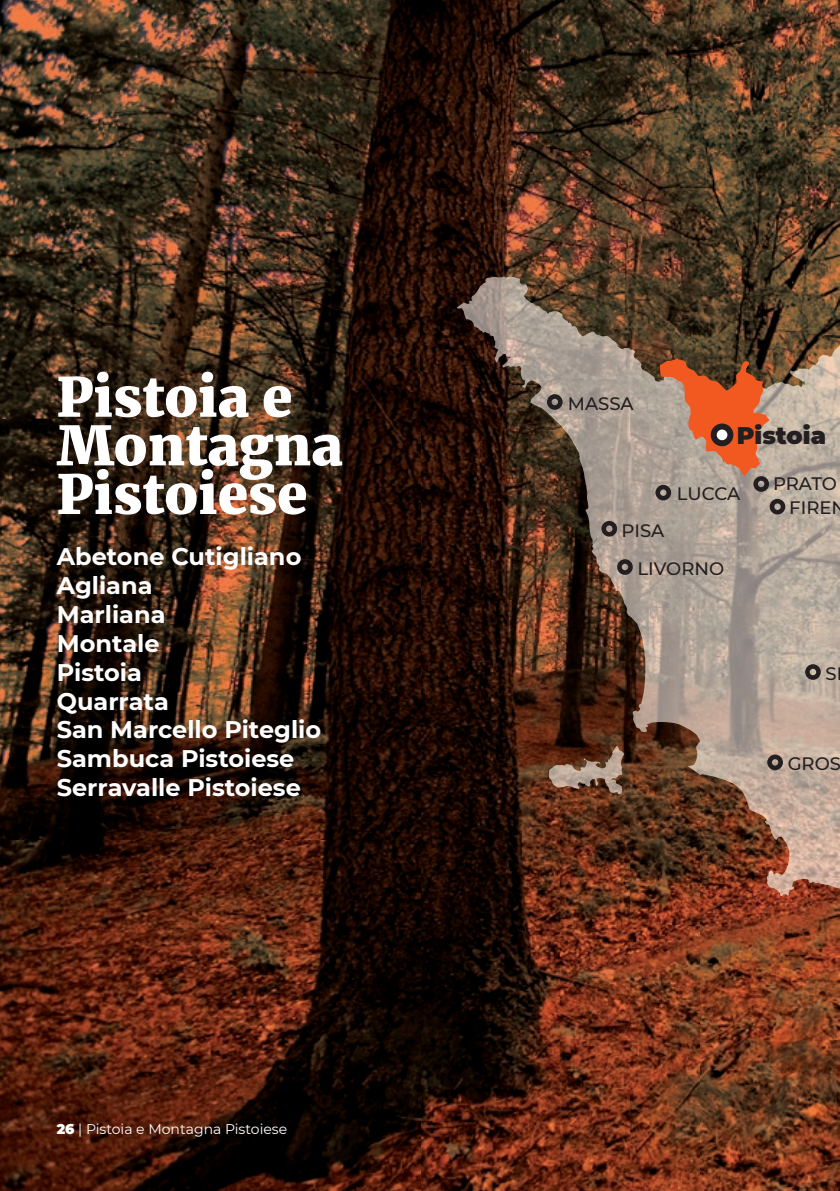
<style>
.page{position:relative;width:840px;height:1191px;background:#fff}
.page>*{position:absolute;margin:0;border:0;box-sizing:border-box;transform-origin:0 0}
.t1{font:900 54px/48.6px "Merriweather";color:#fff}
.t2{font:700 24px/28.8px "Montserrat";color:#fff}
.t3{font:900 24px "Montserrat";color:#231f20}
.t4{font:500 18px "Montserrat";color:#231f20}
.t5{font:14px "Montserrat";color:#fff}
.s1{font-weight:900}
</style>
<div class="page">
<img style="left:560px;top:0;width:279px;height:1191px">
<img style="left:0;top:0;width:419px;height:1191px">
<img style="left:419px;top:0;width:198px;height:350px">
<img style="left:419px;top:350px;width:141px;height:841px">
<img style="left:559px;top:746px;width:65px;height:48px">
<img style="left:629px;top:724px;width:71px;height:467px">
<img style="left:699px;top:774px;width:140px;height:417px">
<img style="left:456px;top:277px;width:192px;height:137px">
<img style="left:647px;top:346px;width:191px;height:378px">
<img style="left:548px;top:414px;width:100px;height:69px">
<img style="left:585px;top:483px;width:63px;height:279px">
<img style="left:548px;top:758px;width:36px;height:31px">
<img style="left:766px;top:827px;width:73px;height:69px">
<svg style="left:804px;top:664px;width:16px;height:16px"></svg>
<svg style="left:766px;top:754px;width:16px;height:16px"></svg>
<svg style="left:616px;top:559px;width:16px;height:16px"></svg>
<svg style="left:546px;top:394px;width:16px;height:16px"></svg>
<svg style="left:601px;top:521px;width:15px;height:15px"></svg>
<svg style="left:655px;top:358px;width:129px;height:156px;background:#b48066"></svg>
<h1 class="t1" style="left:57px;top:372px;width:287px">Pistoia e<br>Montagna<br>Pistoiese</h1>
<p class="t2" style="left:57px;top:541px;width:266px">abetone cutigliano agliana<br>marliana<br>montale<br>Pistoia<br>Quarrata<br>san marcello Piteglio sambuca Pistoiese serravalle Pistoiese</p>
<p class="t5" style="left:57px;top:1119px;width:232px"><span class="s1">26</span> | Pistoia e Montagna Pistoiese</p>
<p class="t4" style="left:567px;top:390px;width:67px">MASSA</p>
<p class="t4" style="left:621px;top:518px;width:44px">PISA</p>
<p class="t3" style="left:736px;top:417px;width:91px">Pistoia</p>
<p class="t4" style="left:676px;top:481px;width:65px">LUCCA</p>
<p class="t4" style="left:772px;top:471px;width:65px">PRATO</p>
<p class="t4" style="left:788px;top:495px;width:58px">FIREN</p>
<p class="t4" style="left:637px;top:555px;width:88px">LIVORNO</p>
<p class="t4" style="left:825px;top:661px;width:18px">SI</p>
<p class="t4" style="left:787px;top:751px;width:55px">GROS</p>
</div>
